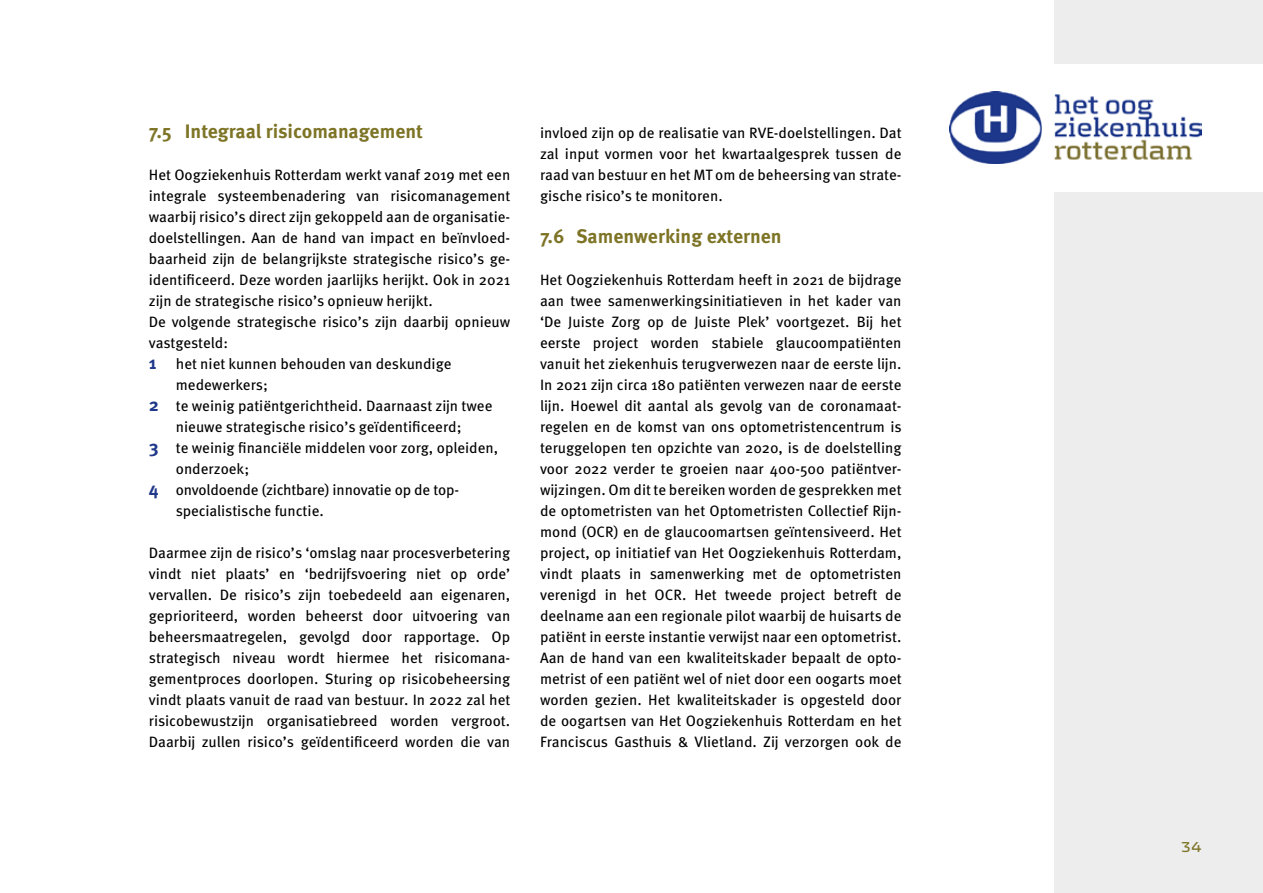
<style>
.page{position:relative;width:1263px;height:893px;background:#fff}
.page>*{position:absolute;margin:0;border:0;box-sizing:border-box;transform-origin:0 0}
.t1{font:700 19.5px "Meta Pro";color:#7d7426}
.t2{font:15px/21px "Meta Pro";color:#000;text-align:justify}
.t3{font:700 15px "Kontrapunkt";color:#7d7426}
.s1{font-weight:700;font-size:18px;color:#20388a}
</style>
<div class="page">
<div style="left:1054px;top:0;width:209px;height:893px;background:#ededed"></div>
<div style="left:901px;top:64px;width:362px;height:127px;background:#fff"></div>
<img style="left:949px;top:91px;width:252px;height:72px">
<h1 class="t1" style="left:149px;top:119px;width:276px">7.5 Integraal risicomanagement</h1>
<p class="t2" style="left:149px;top:165px;width:363px">Het Oogziekenhuis Rotterdam werkt vanaf 2019 met een</p>
<p class="t2" style="left:149px;top:186px;width:363px">integrale systeembenadering van risicomanagement</p>
<p class="t2" style="left:149px;top:207px;width:363px">waarbij risico’s direct zijn gekoppeld aan de organisatie-</p>
<p class="t2" style="left:149px;top:228px;width:363px">doelstellingen. Aan de hand van impact en beïnvloed-</p>
<p class="t2" style="left:149px;top:249px;width:363px">baarheid zijn de belangrijkste strategische risico’s ge-</p>
<p class="t2" style="left:149px;top:270px;width:363px">ïdentificeerd. Deze worden jaarlijks herijkt. Ook in 2021</p>
<p class="t2" style="left:149px;top:291px;width:285px">zijn de strategische risico’s opnieuw herijkt.</p>
<p class="t2" style="left:149px;top:312px;width:363px">De volgende strategische risico’s zijn daarbij opnieuw</p>
<p class="t2" style="left:149px;top:333px;width:81px">vastgesteld:</p>
<p class="t2" style="left:149px;top:354px;width:304px"><span class="s1">1</span> het niet kunnen behouden van deskundige</p>
<p class="t2" style="left:176px;top:375px;width:94px">medewerkers;</p>
<p class="t2" style="left:149px;top:396px;width:345px"><span class="s1">2</span> te weinig patiëntgerichtheid. Daarnaast zijn twee</p>
<p class="t2" style="left:176px;top:417px;width:287px">nieuwe strategische risico’s geïdentificeerd;</p>
<p class="t2" style="left:149px;top:438px;width:351px"><span class="s1">3</span> te weinig financiële middelen voor zorg, opleiden,</p>
<p class="t2" style="left:176px;top:459px;width:75px">onderzoek;</p>
<p class="t2" style="left:149px;top:480px;width:312px"><span class="s1">4</span> onvoldoende (zichtbare) innovatie op de top-</p>
<p class="t2" style="left:176px;top:501px;width:149px">specialistische functie.</p>
<p class="t2" style="left:149px;top:543px;width:363px">Daarmee zijn de risico’s ‘omslag naar procesverbetering vindt niet plaats’ en ‘bedrijfsvoering niet op orde’ vervallen. De risico’s zijn toebedeeld aan eigenaren, geprioriteerd, worden beheerst door uitvoering van beheersmaatregelen, gevolgd door rapportage. Op strategisch niveau wordt hiermee het risicomana&shy;gementproces doorlopen. Sturing op risicobeheersing vindt plaats vanuit de raad van bestuur. In 2022 zal het risicobewustzijn organisatiebreed worden vergroot.<br>Daarbij zullen risico’s geïdentificeerd worden die van</p>
<p class="t2" style="left:540px;top:123px;width:363px">invloed zijn op de realisatie van RVE-doelstellingen. Dat zal input vormen voor het kwartaalgesprek tussen de raad van bestuur en het MT om de beheersing van strate&shy;gische risico’s te monitoren.</p>
<h1 class="t1" style="left:540px;top:224px;width:243px">7.6 Samenwerking externen</h1>
<p class="t2" style="left:540px;top:270px;width:363px">Het Oogziekenhuis Rotterdam heeft in 2021 de bijdrage aan twee samenwerkingsinitiatieven in het kader van ‘De Juiste Zorg op de Juiste Plek’ voortgezet. Bij het eerste project worden stabiele glaucoompatiënten vanuit het ziekenhuis terugverwezen naar de eerste lijn.<br>In 2021 zijn circa 180 patiënten verwezen naar de eerste lijn. Hoewel dit aantal als gevolg van de coronamaat&shy;regelen en de komst van ons optometristencentrum is teruggelopen ten opzichte van 2020, is de doelstelling voor 2022 verder te groeien naar 400-500 patiëntver&shy;wijzingen. Om dit te bereiken worden de gesprekken met de optometristen van het Optometristen Collectief Rijn&shy;mond (OCR) en de glaucoomartsen geïntensiveerd. Het project, op initiatief van Het Oogziekenhuis Rotterdam, vindt plaats in samenwerking met de optometristen verenigd in het OCR. Het tweede project betreft de deelname aan een regionale pilot waarbij de huisarts de patiënt in eerste instantie verwijst naar een optometrist.<br>Aan de hand van een kwaliteitskader bepaalt de opto&shy;metrist of een patiënt wel of niet door een oogarts moet worden gezien. Het kwaliteitskader is opgesteld door de oogartsen van Het Oogziekenhuis Rotterdam en het Franciscus Gasthuis &amp; Vlietland. Zij verzorgen ook de</p>
<p class="t3" style="left:1181px;top:838px;width:22px">34</p>
</div>
